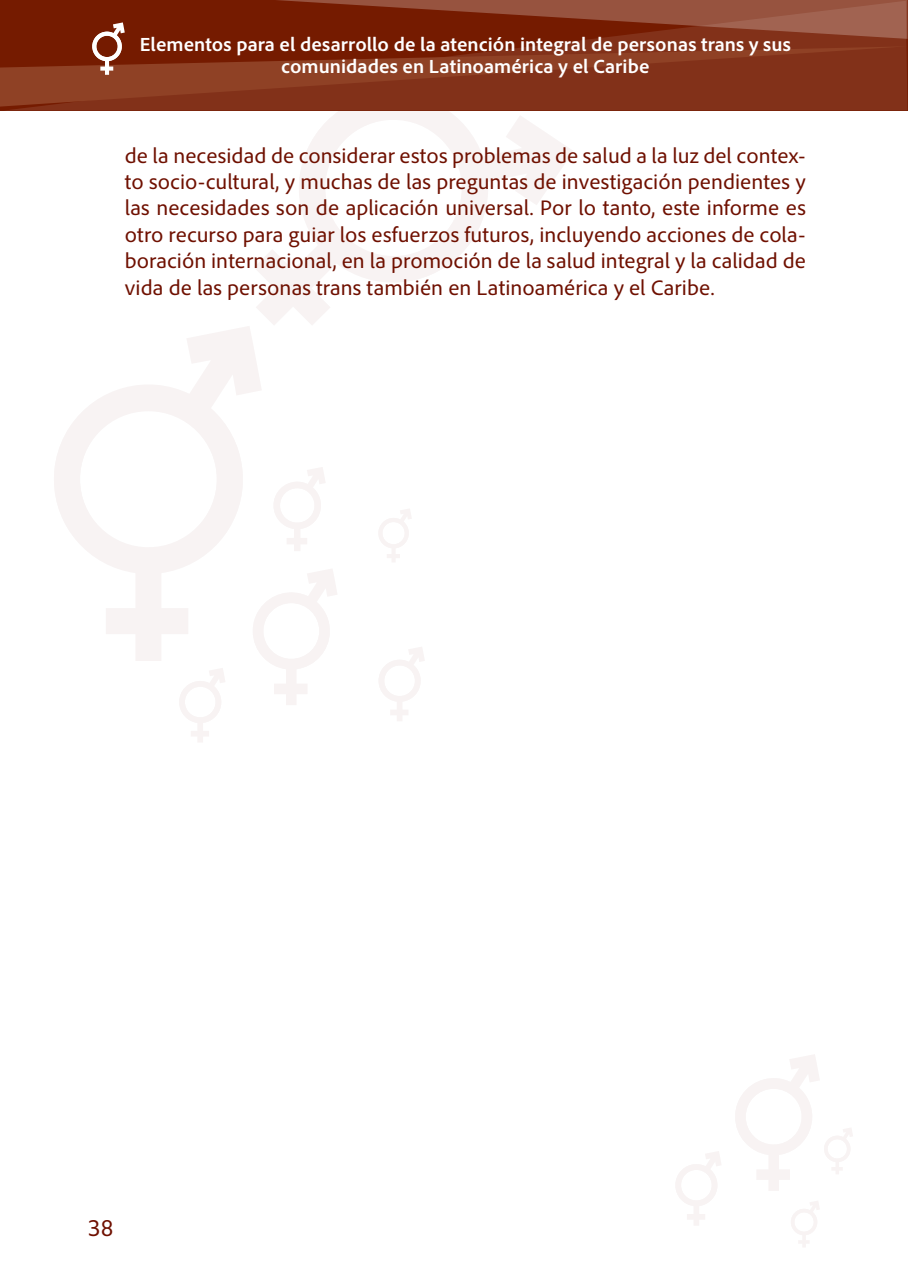
<style>
.page{position:relative;width:908px;height:1276px;background:#fff}
.page>*{position:absolute;margin:0;border:0;box-sizing:border-box;transform-origin:0 0}
.t1{font:24px "Adobe Clean";color:#6f1000}
.t2{font:22px/26.4px "Adobe Clean";letter-spacing:.005em;color:#6f1000;text-align:justify}
.t3{font:700 20px/22px "Adobe Clean";color:#fff;text-align:center}
</style>
<div class="page">
<svg style="left:676px;top:1151px;width:45px;height:74px"></svg>
<svg style="left:791px;top:1201px;width:28px;height:46px"></svg>
<svg style="left:106px;top:586px;width:82px;height:75px;fill:#f8f3f3"></svg>
<svg style="left:54px;top:326px;width:207px;height:260px"></svg>
<svg style="left:247px;top:568px;width:90px;height:137px"></svg>
<svg style="left:274px;top:467px;width:51px;height:84px"></svg>
<svg style="left:379px;top:509px;width:32px;height:53px"></svg>
<svg style="left:179px;top:668px;width:46px;height:74px"></svg>
<svg style="left:735px;top:1055px;width:117px;height:136px"></svg>
<svg style="left:379px;top:647px;width:45px;height:74px"></svg>
<svg style="left:254px;top:250px;width:76px;height:75px;fill:#f8f3f3"></svg>
<svg style="left:291px;top:111px;width:282px;height:179px"></svg>
<svg style="left:3px;top:107px;width:904px;height:4px;background:#802d15"></svg>
<svg style="left:0;top:75px;width:907px;height:32px;background:#85351c"></svg>
<svg style="left:0;top:0;width:907px;height:75px;background:#833118"></svg>
<p class="t3" style="left:140px;top:33px;width:652px">Elementos para el desarrollo de la atención integral de personas trans y sus comunidades en Latinoamérica y el Caribe</p>
<p class="t2" style="left:125px;top:142px;width:682px">de la necesidad de considerar estos problemas de salud a la luz del contex&shy;to socio-cultural, y muchas de las preguntas de investigación pendientes y las necesidades son de aplicación universal. Por lo tanto, este informe es otro recurso para guiar los esfuerzos futuros, incluyendo acciones de cola&shy;boración internacional, en la promoción de la salud integral y la calidad de vida de las personas trans también en Latinoamérica y el Caribe.</p>
<p class="t1" style="left:88px;top:1214px;width:27px">38</p>
</div>
